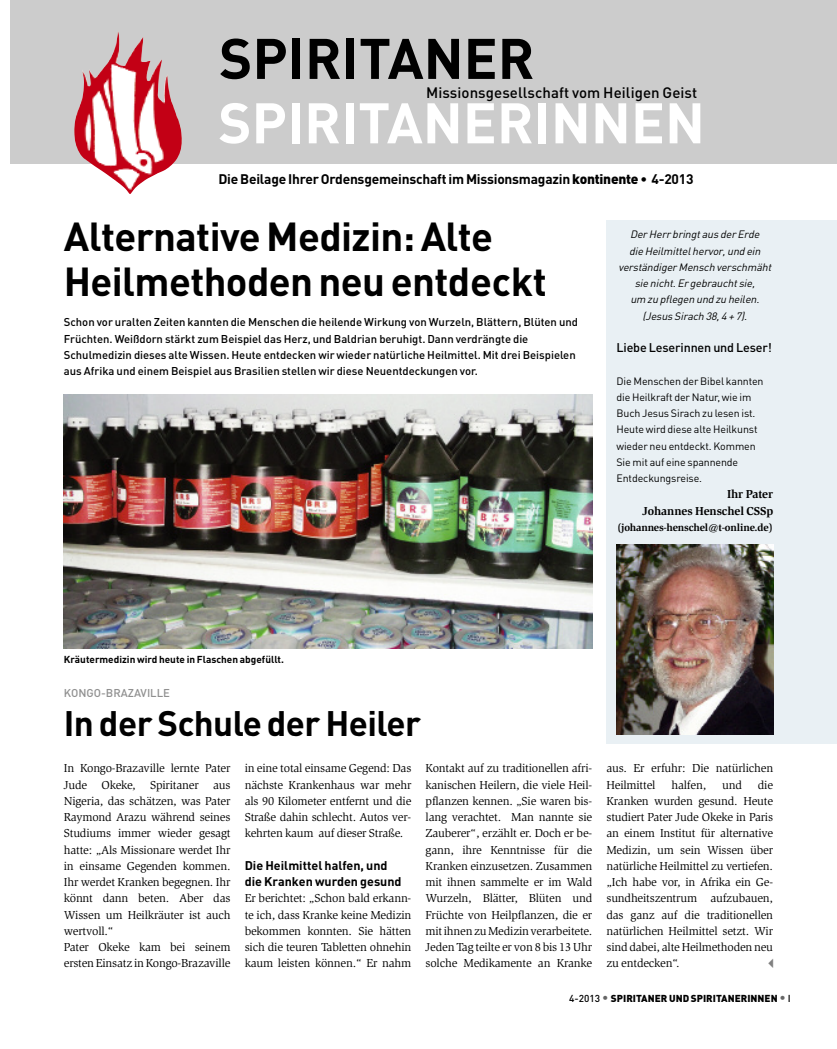
<style>
.page{position:relative;width:837px;height:1049px;background:#fff}
.page>*{position:absolute;margin:0;border:0;box-sizing:border-box;transform-origin:0 0}
.t1{font:700 56.25px "DIN Pro";color:#fff}
.t2{font:700 56.25px "DIN Pro";color:#000}
.t3{font:700 40px/45px "DIN Pro";letter-spacing:-.015em;color:#000}
.t4{font:700 35px "DIN Pro";letter-spacing:-.015em;color:#000}
.t5{font:500 15px "DIN Pro";letter-spacing:.005em;color:#000}
.t6{font:700 13.75px "DIN Pro";letter-spacing:-.015em;color:#000}
.t7{font:700 12.5px/16.2px "DIN Pro";color:#000}
.t8{font:500 12.5px "DIN Pro";letter-spacing:-.01em;color:#000}
.t9{font:11.88px/16.2px "Slimbach Std";letter-spacing:-.015em;color:#000;text-align:justify}
.t10{font:700 11.88px/16.2px "Slimbach Std";letter-spacing:-.01em;color:#000;text-align:right}
.t11{font:500 11.25px/16.2px "DIN Pro";color:#000}
.t12{font:500 11.25px "DIN Pro";color:#909090}
.t13{font:10.62px/16.2px "DIN Pro";letter-spacing:-.01em;color:#000}
.t14{font:italic 10.62px/16.2px "DIN Pro";color:#000;text-align:center}
.t15{font:700 10.62px "Slimbach Std";letter-spacing:-.02em;color:#000}
.t16{font:700 10px "DIN Pro";color:#000}
.t17{font:900 10px "DIN Pro";color:#000}
.s1{font-weight:900}
.s2{font-weight:500}
.s3{font-weight:500;font-size:12.5px;color:#666}
</style>
<div class="page">
<div style="left:11px;top:0;width:825px;height:163px;background:#ccc"></div>
<img style="left:73px;top:32px;width:110px;height:162px">
<img style="left:64px;top:394px;width:528px;height:254px">
<div style="left:606px;top:221px;width:230px;height:523px;background:#e9f0f4"></div>
<img style="left:616px;top:544px;width:156px;height:190px">
<h1 class="t2" style="left:219px;top:25px;width:317px">SPIRITANER</h1>
<h1 class="t1" style="left:218px;top:90px;width:488px">SPIRITANERINNEN</h1>
<p class="t5" style="left:426px;top:84px;width:272px">Missionsgesellschaft vom Heiligen Geist</p>
<p class="t6" style="left:218px;top:171px;width:476px">Die Beilage Ihrer Ordensgemeinschaft im Missionsmagazin <span class="s1">kontinente</span> • 4-2013</p>
<h2 class="t3" style="left:64px;top:213px;width:484px">Alternative Medizin: Alte<br>Heilmethodenneu entdeckt</h2>
<p class="t11" style="left:64px;top:314px;width:515px">Schon vor uralten Zeiten kannten die Menschen die heilende Wirkung von Wurzeln, Blättern, Blüten und Früchten. Weißdorn stärkt zum Beispiel das Herz, und Baldrian beruhigt. Dann verdrängte die Schulmedizin dieses alte Wissen. Heute entdecken wir wieder natürliche Heilmittel. Mit drei Beispielen aus Afrika und einem Beispiel aus Brasilien stellen wir diese Neuentdeckungen vor.</p>
<p class="t14" style="left:618px;top:226px;width:157px">Der Herr bringt aus der Erde<br>die Heilmittel hervor, und ein verständiger Mensch verschmäht sie nicht. Er gebraucht sie,<br>um zu pflegen und zu heilen. (Jesus Sirach 38, 4 + 7).</p>
<p class="t8" style="left:616px;top:340px;width:157px">Liebe Leserinnen und Leser!</p>
<p class="t13" style="left:616px;top:372px;width:148px">Die Menschen der Bibel kannten die Heilkraft der Natur, wie im<br>Buch Jesus Sirach zu lesen ist.<br>Heute wird diese alte Heilkunst wieder neu entdeckt. Kommen<br>Sie mit auf eine spannende<br>Entdeckungsreise.</p>
<p class="t10" style="left:642px;top:487px;width:132px">Ihr Pater<br>Johannes Henschel CSSp</p>
<p class="t15" style="left:617px;top:523px;width:157px">(johannes-henschel@t-online.de)</p>
<p class="t16" style="left:64px;top:653px;width:221px">Kräutermedizin wird heute in Flaschen abgefüllt.</p>
<p class="t12" style="left:64px;top:686px;width:108px">KONGO-BRAZAVILLE</p>
<h3 class="t4" style="left:64px;top:702px;width:358px">In der Schule der Heiler</h3>
<p class="t9" style="left:64px;top:761px;width:168px;text-align:left">In Kongo-Brazaville lernte Pater<br>Jude Okeke, Spiritaner aus<br>Nigeria, das schätzen, was Pater<br>Raymond Arazu während seines<br>Studiums immer wieder gesagt hatte: „Als Missionare werdet Ihr in einsame Gegenden kommen.<br>Ihr werdet Kranken begegnen. Ihr könnt dann beten. Aber das<br>Wissen um Heilkräuter ist auch wertvoll.“<br>Pater Okeke kam bei seinem ersten Einsatz in Kongo-Brazaville</p>
<p class="t9" style="left:244px;top:761px;width:168px">in eine total einsame Gegend: Das nächste Krankenhaus war mehr als 90 Kilometer entfernt und die Straße dahin schlecht. Autos ver&shy;kehrten kaum auf dieser Straße.</p>
<p class="t7" style="left:244px;top:857px;width:158px">Die Heilmittel halfen, und die Kranken wurden gesund</p>
<p class="t9" style="left:244px;top:891px;width:168px">Er berichtet: „Schon bald erkann&shy;te ich, dass Kranke keine Medizin bekommen konnten. Sie hätten sich die teuren Tabletten ohnehin kaum leisten können.“ Er nahm</p>
<p class="t9" style="left:425px;top:761px;width:168px">Kontakt auf zu traditionellen afri&shy;kanischen Heilern, die viele Heil&shy;pflanzen kennen. „Sie waren bis&shy;lang verachtet. Man nannte sie Zauberer“, erzählt er. Doch er be&shy;gann, ihre Kenntnisse für die Kranken einzusetzen. Zusammen mit ihnen sammelte er im Wald Wurzeln, Blätter, Blüten und Früchte von Heilpflanzen, die er mitihnenzuMedizinverarbeitete.<br>Jeden Tag teilte er von 8 bis 13 Uhr solche Medikamente an Kranke</p>
<p class="t9" style="left:606px;top:761px;width:168px">aus. Er erfuhr: Die natürlichen<br>Heilmittel</p>
<p class="t9" style="left:671px;top:777px;width:36px">halfen,</p>
<p class="t9" style="left:721px;top:777px;width:21px">und</p>
<p class="t9" style="left:606px;top:777px;width:168px;text-indent:151px">die Kranken wurden gesund. Heute studiert Pater Jude Okeke in Paris an einem Institut für alternative Medizin, um sein Wissen über natürliche Heilmittel zu vertiefen. „Ich habe vor, in Afrika ein Ge&shy;sundheitszentrum aufzubauen, das ganz auf die traditionellen natürlichen Heilmittel setzt. Wir sind dabei, alte Heilmethoden neu zu entdecken“.</p>
<p class="t17" style="left:569px;top:992px;width:223px"><span class="s2">4-2013</span> <span class="s3">•</span> SPIRITANER UND SPIRITANERINNEN <span class="s3">•</span> <span class="s2">I</span></p>
</div>
